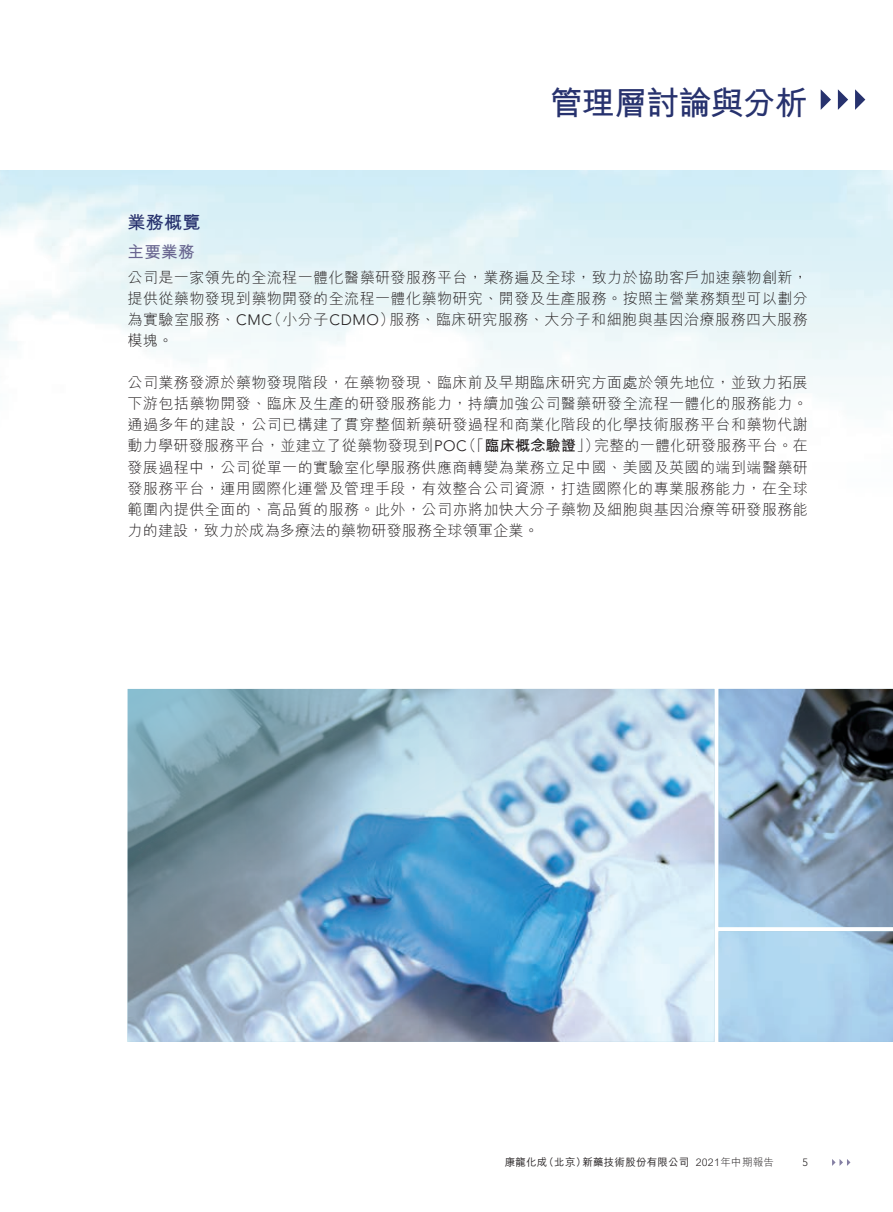
<style>
.page{position:relative;width:893px;height:1212px;background:#fff}
.page>*{position:absolute;margin:0;border:0;box-sizing:border-box;transform-origin:0 0}
.t1{font:700 33px "M Hei HK";letter-spacing:-.025em;color:#27326e}
.t2{font:700 18px "M Hei HK";color:#27326e}
.t3{font:700 16.5px "M Hei HK";color:#696690}
.t4{font:300 15px/21px "M Hei HK";letter-spacing:.03em;color:#231f20;text-align:justify}
.t5{font:500 10.5px "M Hei HK";letter-spacing:.02em;color:#231f20}
.t6{font:300 10.5px "Avenir LT Std";color:#231f20}
.s1{font-family:"Avenir LT Std"}
.s2{font-weight:700}
.s3{font-weight:300}
</style>
<div class="page">
<svg style="left:832px;top:1159px;width:18px;height:7px"></svg>
<svg style="left:821px;top:89px;width:10px;height:21px"></svg>
<svg style="left:838px;top:89px;width:10px;height:21px"></svg>
<svg style="left:855px;top:89px;width:10px;height:21px"></svg>
<img style="left:128px;top:689px;width:591px;height:353px">
<svg style="left:719px;top:689px;width:174px;height:353px;background:#8ba8bf"></svg>
<h1 class="t1" style="left:550px;top:78px;width:260px">管理層討論與分析</h1>
<p class="t2" style="left:128px;top:209px;width:75px">業務概覽</p>
<p class="t3" style="left:128px;top:240px;width:68px">主要業務</p>
<p class="t4" style="left:128px;top:267px;width:682px">公司是一家領先的全流程一體化醫藥研發服務平台，業務遍及全球，致力於協助客戶加速藥物創新，提供從藥物發現到藥物開發的全流程一體化藥物研究、開發及生產服務。按照主營業務類型可以劃分為實驗室服務、<span class="s1">CMC</span>（小分子<span class="s1">CDMO</span>）服務、臨床研究服務、大分子和細胞與基因治療服務四大服務模塊。</p>
<p class="t4" style="left:128px;top:372px;width:682px">公司業務發源於藥物發現階段，在藥物發現、臨床前及早期臨床研究方面處於領先地位，並致力拓展下游包括藥物開發、臨床及生產的研發服務能力，持續加強公司醫藥研發全流程一體化的服務能力。通過多年的建設，公司已構建了貫穿整個新藥研發過程和商業化階段的化學技術服務平台和藥物代謝動力學研發服務平台，並建立了從藥物發現到<span class="s1">POC</span>（「<span class="s2">臨床概念驗證</span>」）完整的一體化研發服務平台。在發展過程中，公司從單一的實驗室化學服務供應商轉變為業務立足中國、美國及英國的端到端醫藥研發服務平台，運用國際化運營及管理手段，有效整合公司資源，打造國際化的專業服務能力，在全球範圍內提供全面的、高品質的服務。此外，公司亦將加快大分子藥物及細胞與基因治療等研發服務能力的建設，致力於成為多療法的藥物研發服務全球領軍企業。</p>
<p class="t5" style="left:505px;top:1154px;width:271px">康龍化成（北京）新藥技術股份有限公司 <span class="s3">2021年中期報告</span></p>
<p class="t6" style="left:802px;top:1156px;width:7px">5</p>
</div>
